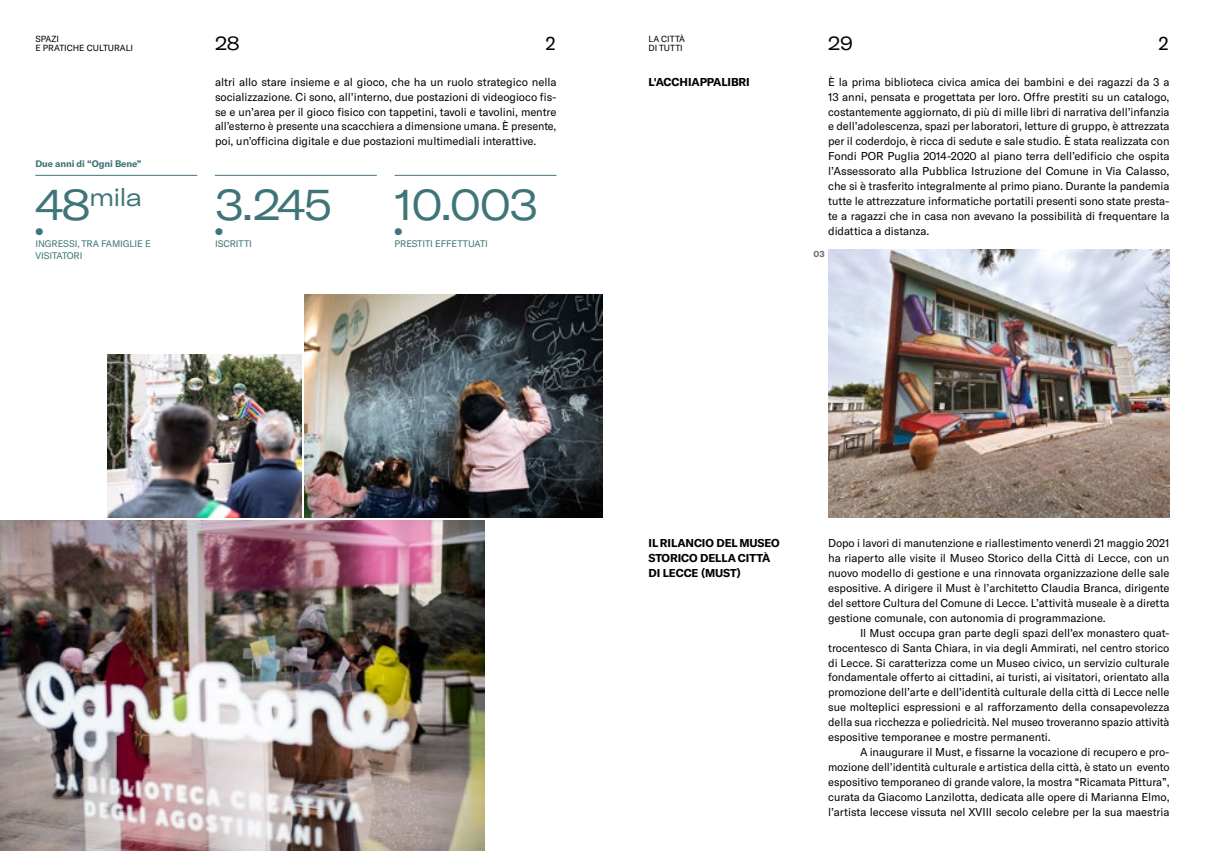
<style>
.page{position:relative;width:1205px;height:851px;background:#fff}
.page>*{position:absolute;margin:0;border:0;box-sizing:border-box;transform-origin:0 0}
.t1{font:expanded 42.5px "GT America";letter-spacing:-.035em;color:#3f7578}
.t2{font:expanded 24.75px "GT America";color:#3f7578}
.t3{font:expanded 18.75px "GT America";color:#000}
.t4{font:18.75px "GT America";color:#000}
.t5{font:11.25px/14.9px "GT America";letter-spacing:-.005em;color:#000;text-align:justify}
.t6{font:700 11.25px/14.9px "GT America";letter-spacing:-.01em;color:#000}
.t7{font:9.38px/11.9px "GT America";letter-spacing:-.01em;color:#3f7578}
.t8{font:700 9.38px "GT America";letter-spacing:-.01em;color:#3f7578}
.t9{font:8.75px/8.8px "GT America";letter-spacing:-.005em;color:#000}
.t10{font:700 8.75px "GT America";color:#706f6f}
.s1{font-size:42.5px}
</style>
<div class="page">
<img style="left:828px;top:249px;width:341px;height:268px">
<img style="left:0;top:521px;width:484px;height:329px">
<img style="left:305px;top:294px;width:297px;height:223px">
<img style="left:107px;top:355px;width:194px;height:162px">
<hr style="left:35px;top:175px;width:162px;height:1px;background:#3f7578">
<hr style="left:215px;top:175px;width:162px;height:1px;background:#3f7578">
<hr style="left:394px;top:175px;width:162px;height:1px;background:#3f7578">
<p class="t9" style="left:35px;top:35px;width:99px">SPAZI<br>E PRATICHE CULTURALI</p>
<p class="t8" style="left:35px;top:158px;width:108px">Due anni di “Ogni Bene”</p>
<h2 class="t2" style="left:35px;top:182px;width:108px"><span class="s1">48</span>mila</h2>
<p class="t7" style="left:35px;top:238px;width:117px">INGRESSI, TRA FAMIGLIE E<br>VISITATORI</p>
<h3 class="t3" style="left:215px;top:33px;width:26px">28</h3>
<h3 class="t4" style="left:545px;top:33px;width:13px">2</h3>
<p class="t5" style="left:215px;top:74px;width:343px">altri allo stare insieme e al gioco, che ha un ruolo strategico nella socializzazione. Ci sono, all’interno, due postazioni di videogioco fis&shy;se e un’area per il gioco fisico con tappetini, tavoli e tavolini, mentre all’esterno è presente una scacchiera a dimensione umana. È presente, poi, un’officina digitale e due postazioni multimediali interattive.</p>
<h1 class="t1" style="left:215px;top:180px;width:118px">3.245</h1>
<p class="t7" style="left:215px;top:238px;width:39px">ISCRITTI</p>
<h1 class="t1" style="left:394px;top:180px;width:145px">10.003</h1>
<p class="t7" style="left:394px;top:238px;width:95px">PRESTITI EFFETTUATI</p>
<p class="t9" style="left:648px;top:35px;width:38px">LA CITTÀ<br>DI TUTTI</p>
<p class="t6" style="left:648px;top:74px;width:103px">L'ACCHIAPPALIBRI</p>
<h3 class="t3" style="left:828px;top:33px;width:26px">29</h3>
<h3 class="t4" style="left:1158px;top:33px;width:13px">2</h3>
<p class="t5" style="left:828px;top:74px;width:343px">È la prima biblioteca civica amica dei bambini e dei ragazzi da 3 a 13 anni, pensata e progettata per loro. Offre prestiti su un catalogo, costantemente aggiornato, di più di mille libri di narrativa dell’infanzia e dell’adolescenza, spazi per laboratori, letture di gruppo, è attrezzata per il coderdojo, è ricca di sedute e sale studio. È stata realizzata con Fondi POR Puglia 2014-2020 al piano terra dell’edificio che ospita l’Assessorato alla Pubblica Istruzione del Comune in Via Calasso, che si è trasferito integralmente al primo piano. Durante la pandemia tutte le attrezzature informatiche portatili presenti sono state presta&shy;te a ragazzi che in casa non avevano la possibilità di frequentare la didattica a distanza.</p>
<p class="t10" style="left:813px;top:248px;width:13px">03</p>
<p class="t6" style="left:648px;top:535px;width:133px">IL RILANCIO DEL MUSEO<br>STORICO DELLA CITTÀ<br>DI LECCE (MUST)</p>
<p class="t5" style="left:828px;top:536px;width:343px">Dopo i lavori di manutenzione e riallestimento venerdì 21 maggio 2021 ha riaperto alle visite il Museo Storico della Città di Lecce, con un nuovo modello di gestione e una rinnovata organizzazione delle sale espositive. A dirigere il Must è l’architetto Claudia Branca, dirigente del settore Cultura del Comune di Lecce. L’attività museale è a diretta gestione comunale, con autonomia di programmazione.</p>
<p class="t5" style="left:828px;top:625px;width:343px;text-indent:32px">Il Must occupa gran parte degli spazi dell’ex monastero quat&shy;trocentesco di Santa Chiara, in via degli Ammirati, nel centro storico di Lecce. Si caratterizza come un Museo civico, un servizio culturale fondamentale offerto ai cittadini, ai turisti, ai visitatori, orientato alla promozione dell’arte e dell’identità culturale della città di Lecce nelle sue molteplici espressioni e al rafforzamento della consapevolezza della sua ricchezza e poliedricità. Nel museo troveranno spazio attività espositive temporanee e mostre permanenti.</p>
<p class="t5" style="left:828px;top:744px;width:343px;text-indent:32px">A inaugurare il Must, e fissarne la vocazione di recupero e pro&shy;mozione dell’identità culturale e artistica della città, è stato un evento espositivo temporaneo di grande valore, la mostra “Ricamata Pittura”, curata da Giacomo Lanzilotta, dedicata alle opere di Marianna Elmo, l’artista leccese vissuta nel XVIII secolo celebre per la sua maestria</p>
</div>
